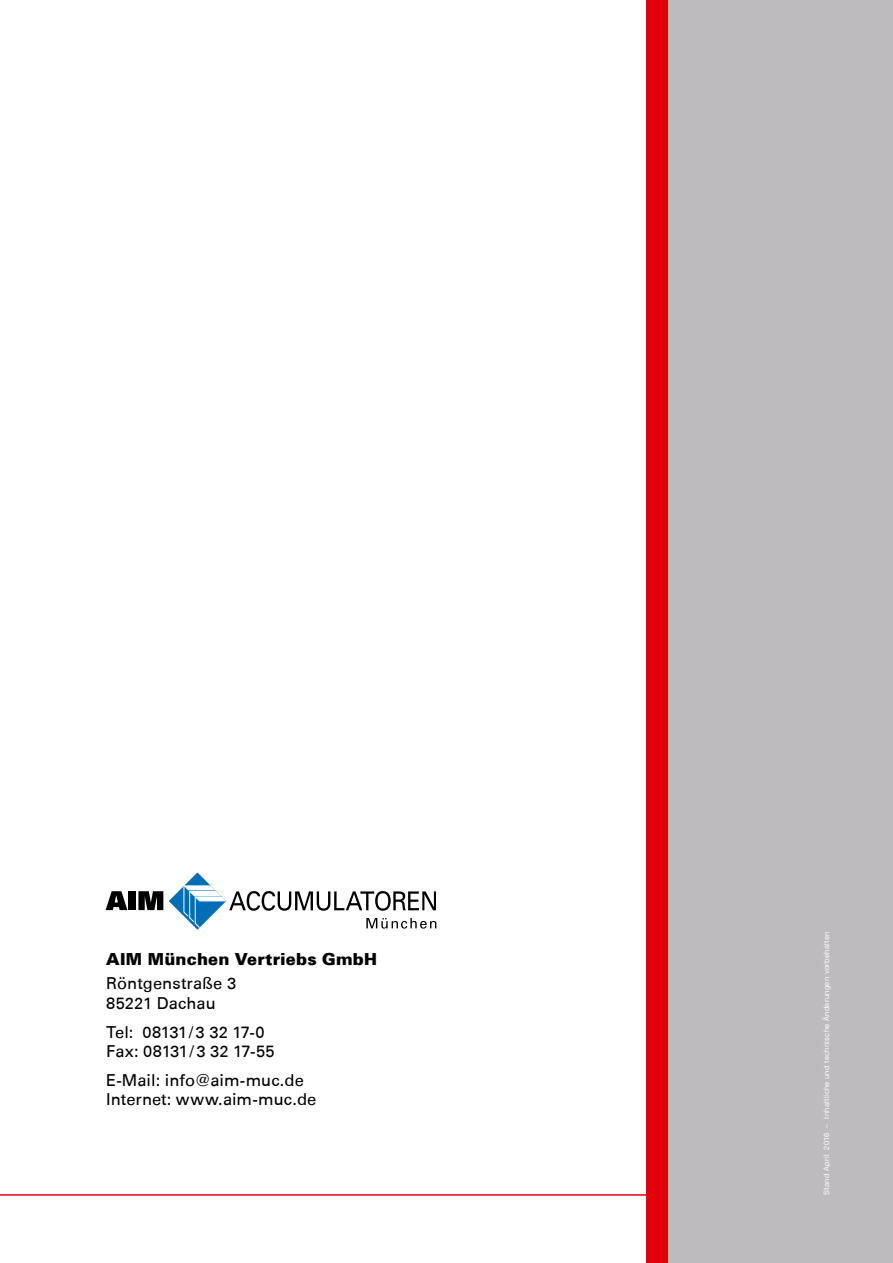
<style>
.page{position:relative;width:893px;height:1263px;background:#fff}
.page>*{position:absolute;margin:0;border:0;box-sizing:border-box;transform-origin:0 0}
.t1{font:16.5px/19.8px "Univers 55 Roman";color:#000}
.t2{font:900 16.5px "Univers";letter-spacing:.01em;color:#000}
.t3{font:7.5px "Helvetica Neue";letter-spacing:.045em;color:#fff}
</style>
<div class="page">
<div style="left:668px;top:0;width:225px;height:1263px;background:#bdbbbd"></div>
<div style="left:646px;top:0;width:22px;height:1263px;background:#e3000b"></div>
<hr style="left:0;top:1194px;width:657px;height:2px;background:#e3000b">
<svg style="left:106px;top:891px;width:21px;height:19px"></svg>
<div style="left:128px;top:891px;width:8px;height:19px;background:#000"></div>
<svg style="left:138px;top:891px;width:25px;height:19px"></svg>
<svg style="left:169px;top:872px;width:267px;height:58px"></svg>
<p class="t2" style="left:106px;top:949px;width:272px">AIM München Vertriebs GmbH</p>
<p class="t1" style="left:106px;top:974px;width:131px">Röntgenstraße 3<br>85221 Dachau</p>
<p class="t1" style="left:106px;top:1022px;width:170px">Tel: 08131/3 32 17-0<br>Fax: 08131/3 32 17-55</p>
<p class="t1" style="left:106px;top:1070px;width:212px">E-Mail: info@aim-muc.de<br>Internet: www.aim-muc.de</p>
<p class="t3" style="left:821px;top:1195px;width:265px;rotate:-90deg">Stand April 2016 – Inhaltliche und technische Änderungen vorbehalten</p>
</div>
